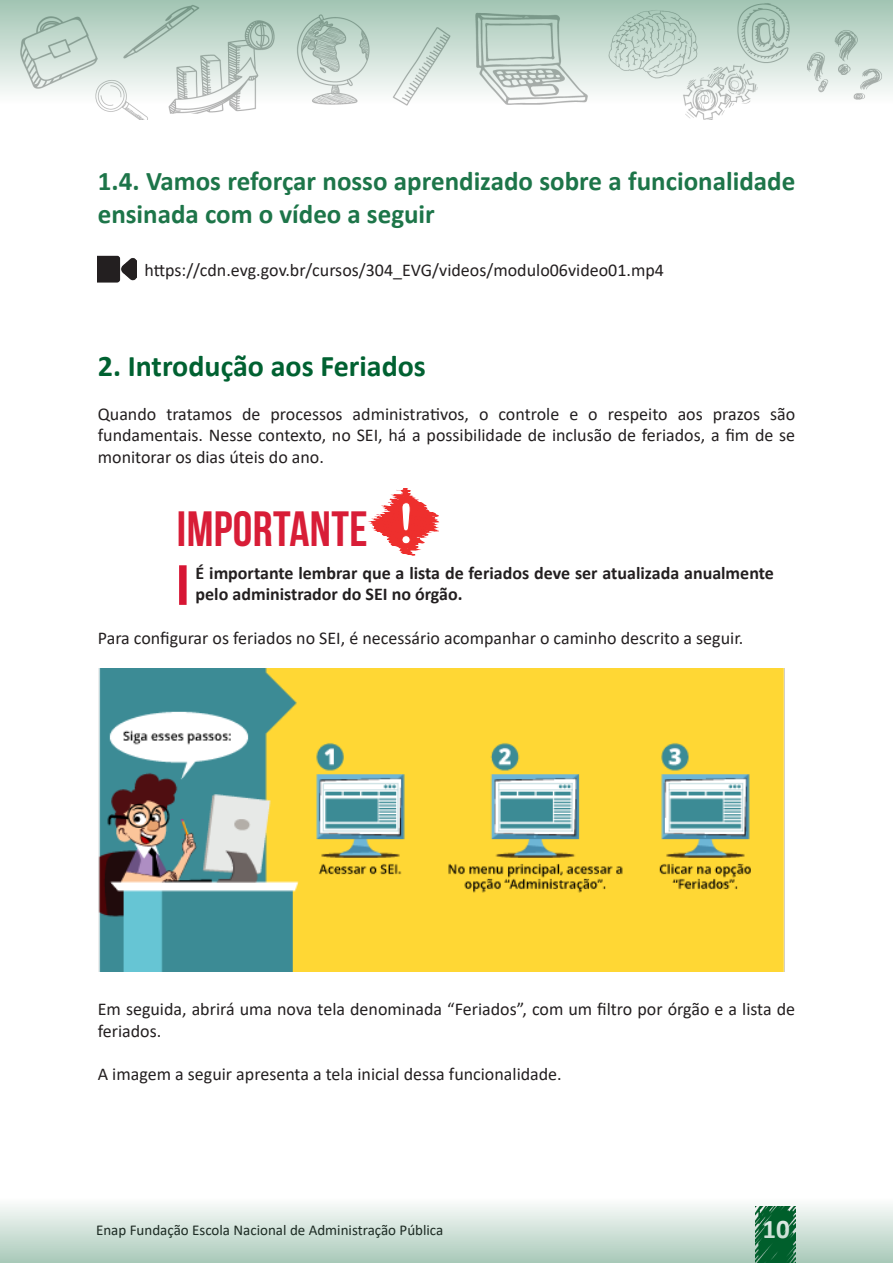
<style>
.page{position:relative;width:893px;height:1263px;background:#fff}
.page>*{position:absolute;margin:0;border:0;box-sizing:border-box;transform-origin:0 0}
.t1{font:49.5px "Bebas Neue";letter-spacing:.01em;color:#d81d37}
.Titulo{font:700 30px "Calibri";color:#006131}
.Sub-titulo{font:700 27px/32.4px "Calibri";color:#1d7549}
.t2{font:700 27px "Calibri";color:#fff}
.texto{font:18px/21.6px "Calibri";color:#231f20;text-align:justify}
.Importante_texto{font:700 18px/21.6px "Calibri";color:#231f20}
.t3{font:15px "Calibri";color:#231f20}
</style>
<div class="page">
<svg style="left:0;top:0;width:893px;height:120px"></svg>
<svg style="left:0;top:1205px;width:893px;height:58px;background:#c5dad0"></svg>
<div style="left:179px;top:565px;width:8px;height:40px;background:#d71634"></div>
<img style="left:98px;top:255px;width:38px;height:28px">
<svg style="left:371px;top:488px;width:67px;height:67px"></svg>
<img style="left:98px;top:669px;width:687px;height:303px">
<p class="Sub-titulo" style="left:98px;top:165px;width:699px">1.4. Vamos reforçar nosso aprendizado sobre a funcionalidade ensinada com o vídeo a seguir</p>
<p class="texto" style="left:144px;top:258px;width:521px">https://cdn.evg.gov.br/cursos/304_EVG/videos/modulo06video01.mp4</p>
<p class="Titulo" style="left:98px;top:345px;width:330px">2. Introdução aos Feriados</p>
<p class="texto" style="left:98px;top:402px;width:699px">Quando tratamos de processos administrativos, o controle e o respeito aos prazos são fundamentais. Nesse contexto, no SEI, há a possibilidade de inclusão de feriados, a fim de se monitorar os dias úteis do ano.</p>
<p class="t1" style="left:177px;top:502px;width:192px">IMPORTANTE</p>
<p class="Importante_texto" style="left:196px;top:562px;width:580px">É importante lembrar que a lista de feriados deve ser atualizada anualmente pelo administrador do SEI no órgão.</p>
<p class="texto" style="left:98px;top:626px;width:647px">Para configurar os feriados no SEI, é necessário acompanhar o caminho descrito a seguir.</p>
<p class="texto" style="left:98px;top:998px;width:699px">Em seguida, abrirá uma nova tela denominada “Feriados”, com um filtro por órgão e a lista de feriados.</p>
<p class="texto" style="left:98px;top:1062px;width:465px">A imagem a seguir apresenta a tela inicial dessa funcionalidade.</p>
<p class="t3" style="left:96px;top:1220px;width:349px">Enap Fundação Escola Nacional de Administração Pública</p>
<h3 class="t2" style="left:763px;top:1210px;width:29px">10</h3>
</div>
